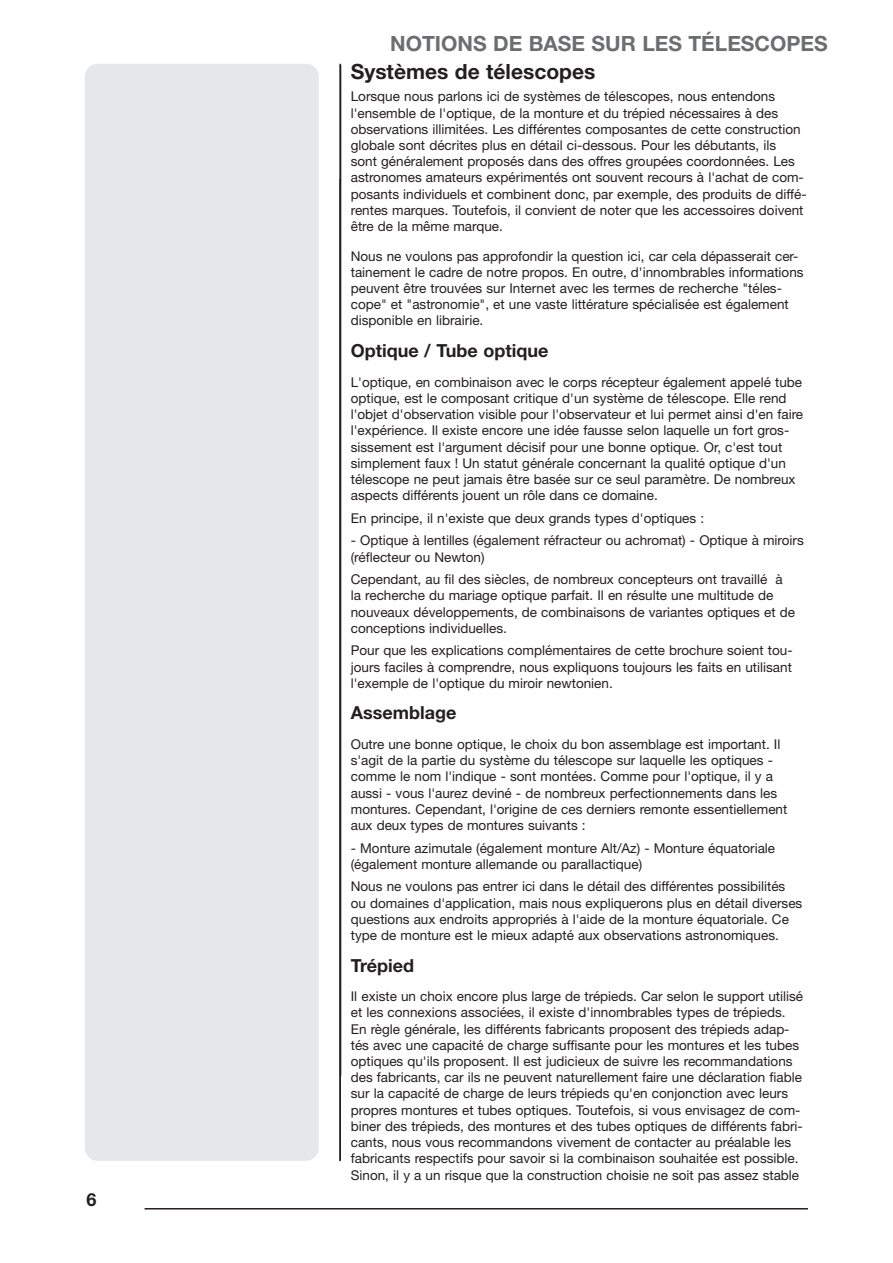
<style>
.page{position:relative;width:893px;height:1263px;background:#fff}
.page>*{position:absolute;margin:0;border:0;box-sizing:border-box;transform-origin:0 0}
.Kolumnentitel{font:700 21px "Helvetica Neue LT Std";color:#6c6d70}
.Aufführungen_a____us{font:700 21px "Helvetica Neue LT Std";color:#231f20}
.GS{font:700 18px "Helvetica Neue LT Std";color:#231f20}
.Aufführungen_a____us-2{font:13.5px/16.2px "Helvetica Neue LT Std";color:#231f20}
.GS-2{font:13.5px/16.2px "Helvetica Neue LT Std";color:#231f20}
</style>
<div class="page">
<hr style="left:145px;top:1208px;width:663px;height:1px;background:#231f20">
<hr style="left:339px;top:64px;width:2px;height:1097px;background:#231f20">
<div style="left:85px;top:64px;width:234px;height:1097px;background:#e6e7e9;border-radius:13px"></div>
<h2 class="GS" style="left:87px;top:1188px;width:12px">6</h2>
<p class="Kolumnentitel" style="left:390px;top:30px;width:439px">NOTIONS DE BASE SUR LES TÉLESCOPES</p>
<p class="Aufführungen_a____us" style="left:351px;top:58px;width:246px">Systèmes de télescopes</p>
<p class="GS-2" style="left:351px;top:88px;width:457px">Lorsque nous parlons ici de systèmes de télescopes, nous entendons l'ensemble de l'optique, de la monture et du trépied nécessaires à des observations illimitées. Les différentes composantes de cette construction globale sont décrites plus en détail ci-dessous. Pour les débutants, ils<br>sont généralement proposés dans des offres groupées coordonnées. Les astronomes amateurs expérimentés ont souvent recours à l'achat de com&shy;posants individuels et combinent donc, par exemple, des produits de diffé&shy;rentes marques. Toutefois, il convient de noter que les accessoires doivent être de la même marque.</p>
<p class="Aufführungen_a____us-2" style="left:351px;top:248px;width:454px">Nous ne voulons pas approfondir la question ici, car cela dépasserait cer&shy;tainement le cadre de notre propos. En outre, d'innombrables informations peuvent être trouvées sur Internet avec les termes de recherche "téles&shy;cope" et "astronomie", et une vaste littérature spécialisée est également disponible en librairie.</p>
<p class="GS" style="left:351px;top:339px;width:199px">Optique / Tube optique</p>
<p class="Aufführungen_a____us-2" style="left:351px;top:374px;width:454px">L'optique, en combinaison avec le corps récepteur également appelé tube optique, est le composant critique d'un système de télescope. Elle rend l'objet d'observation visible pour l'observateur et lui permet ainsi d'en faire l'expérience. Il existe encore une idée fausse selon laquelle un fort gros&shy;sissement est l'argument décisif pour une bonne optique. Or, c'est tout simplement faux ! Un statut générale concernant la qualité optique d'un télescope ne peut jamais être basée sur ce seul paramètre. De nombreux aspects différents jouent un rôle dans ce domaine.</p>
<p class="Aufführungen_a____us-2" style="left:351px;top:510px;width:355px">En principe, il n'existe que deux grands types d'optiques :</p>
<p class="Aufführungen_a____us-2" style="left:351px;top:532px;width:455px">- Optique à lentilles (également réfracteur ou achromat) - Optique à miroirs (réflecteur ou Newton)</p>
<p class="Aufführungen_a____us-2" style="left:351px;top:571px;width:446px">Cependant, au fil des siècles, de nombreux concepteurs ont travaillé à la recherche du mariage optique parfait. Il en résulte une multitude de nouveaux développements, de combinaisons de variantes optiques et de conceptions individuelles.</p>
<p class="Aufführungen_a____us-2" style="left:351px;top:642px;width:443px;text-align:justify">Pour que les explications complémentaires de cette brochure soient tou&shy;jours faciles à comprendre, nous expliquons toujours les faits en utilisant l'exemple de l'optique du miroir newtonien.</p>
<p class="GS" style="left:351px;top:702px;width:107px">Assemblage</p>
<p class="Aufführungen_a____us-2" style="left:351px;top:736px;width:438px">Outre une bonne optique, le choix du bon assemblage est important. Il s'agit de la partie du système du télescope sur laquelle les optiques - comme le nom l'indique - sont montées. Comme pour l'optique, il y a aussi - vous l'aurez deviné - de nombreux perfectionnements dans les montures. Cependant, l'origine de ces derniers remonte essentiellement aux deux types de montures suivants :</p>
<p class="Aufführungen_a____us-2" style="left:351px;top:839px;width:426px">- Monture azimutale (également monture Alt/Az) - Monture équatoriale (également monture allemande ou parallactique)</p>
<p class="Aufführungen_a____us-2" style="left:351px;top:878px;width:453px">Nous ne voulons pas entrer ici dans le détail des différentes possibilités ou domaines d'application, mais nous expliquerons plus en détail diverses questions aux endroits appropriés à l'aide de la monture équatoriale. Ce type de monture est le mieux adapté aux observations astronomiques.</p>
<p class="GS" style="left:351px;top:954px;width:65px">Trépied</p>
<p class="Aufführungen_a____us-2" style="left:351px;top:988px;width:454px">Il existe un choix encore plus large de trépieds. Car selon le support utilisé et les connexions associées, il existe d'innombrables types de trépieds.<br>En règle générale, les différents fabricants proposent des trépieds adap&shy;tés avec une capacité de charge suffisante pour les montures et les tubes optiques qu'ils proposent. Il est judicieux de suivre les recommandations des fabricants, car ils ne peuvent naturellement faire une déclaration fiable sur la capacité de charge de leurs trépieds qu'en conjonction avec leurs propres montures et tubes optiques. Toutefois, si vous envisagez de com&shy;biner des trépieds, des montures et des tubes optiques de différents fabri&shy;cants, nous vous recommandons vivement de contacter au préalable les fabricants respectifs pour savoir si la combinaison souhaitée est possible.<br>Sinon, il y a un risque que la construction choisie ne soit pas assez stable</p>
</div>
